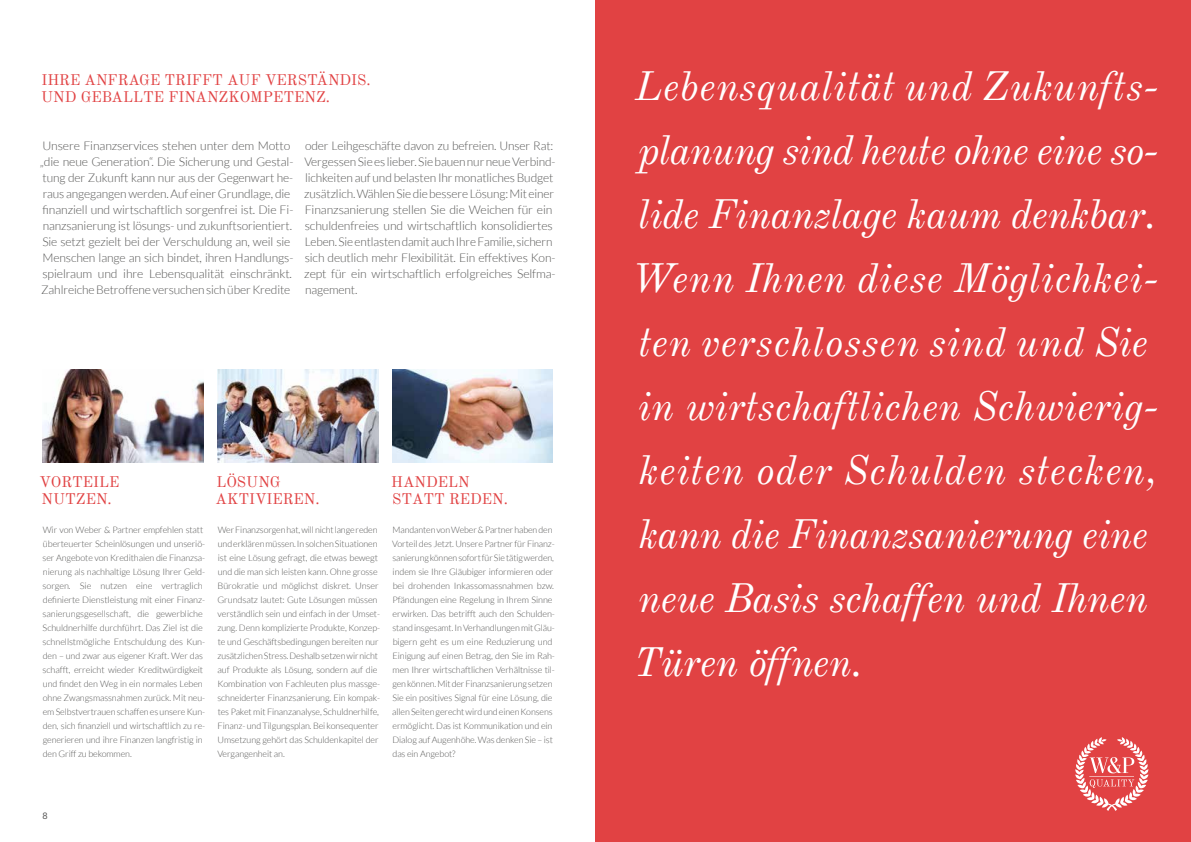
<style>
.page{position:relative;width:1191px;height:842px;background:#fff}
.page>*{position:absolute;margin:0;border:0;box-sizing:border-box;transform-origin:0 0}
.t1{font:italic 40px/64px "Old Standard TT";color:#fff}
.t2{font:15px/17px "Old Standard TT";color:#e14243}
.t3{font:300 12px/16px "Lato";letter-spacing:-.01em;color:#575756}
.t4{font:300 9px/14px "Lato";letter-spacing:-.01em;color:#575756}
.t5{font:9px "Lato";color:#575756}
</style>
<div class="page">
<div style="left:595px;top:0;width:596px;height:842px;background:#e14243"></div>
<img style="left:217px;top:369px;width:161px;height:94px">
<img style="left:43px;top:369px;width:160px;height:94px">
<img style="left:392px;top:369px;width:161px;height:94px">
<svg style="left:1075px;top:737px;width:73px;height:74px"></svg>
<h2 class="t2" style="left:41px;top:72px;width:331px">IHRE ANFRAGE TRIFFT AUF VERSTÄNDIS.<br>UND GEBALLTE FINANZKOMPETENZ.</h2>
<p class="t1" style="left:631px;top:55px;width:528px">Lebensqualität und Zukunfts&shy;planung sind heute ohne eine so&shy;lide Finanzlage kaum denkbar.<br>Wenn Ihnen diese Möglichkei&shy;ten verschlossen sind und Sie in wirtschaftlichen Schwierig&shy;keiten oder Schulden stecken, kann die Finanzsanierung eine neue Basis schaffen und Ihnen<br>Türen öffnen.</p>
<p class="t3" style="left:40px;top:137px;width:255px">Unsere Finanzservices stehen unter dem Motto „die neue Generation“. Die Sicherung und Gestal&shy;tung der Zukunft kann nur aus der Gegenwart he&shy;raus angegangen werden. Auf einer Grundlage, die finanziell und wirtschaftlich sorgenfrei ist. Die Fi&shy;nanzsanierung ist lösungs- und zukunftsorientiert.<br>Sie setzt gezielt bei der Verschuldung an, weil sie Menschen lange an sich bindet, ihren Handlungs&shy;spielraum und ihre Lebensqualität einschränkt.<br>Zahlreiche Betroffene versuchen sich über Kredite</p>
<p class="t3" style="left:304px;top:137px;width:253px">oder Leihgeschäfte davon zu befreien. Unser Rat:<br>Vergessen Sie es lieber. Sie bauen nur neue Verbind&shy;lichkeiten auf und belasten Ihr monatliches Budget zusätzlich. Wählen Sie die bessere Lösung: Mit einer Finanzsanierung stellen Sie die Weichen für ein schuldenfreies und wirtschaftlich konsolidiertes Leben. Sie entlasten damit auch Ihre Familie, sichern sich deutlich mehr Flexibilität. Ein effektives Kon&shy;zept für ein wirtschaftlich erfolgreiches Selfma&shy;nagement.</p>
<h2 class="t2" style="left:39px;top:473px;width:82px">VORTEILE<br>NUTZEN.</h2>
<h2 class="t2" style="left:216px;top:473px;width:106px">LÖSUNG<br>AKTIVIEREN.</h2>
<h2 class="t2" style="left:391px;top:473px;width:118px">HANDELN<br>STATT REDEN.</h2>
<p class="t4" style="left:43px;top:523px;width:164px">Wir von Weber &amp; Partner empfehlen statt überteuerter Scheinlösungen und unseriö&shy;ser Angebote von Kredithaien die Finanzsa&shy;nierung als nachhaltige Lösung Ihrer Geld&shy;sorgen. Sie nutzen eine vertraglich definierte Dienstleistung mit einer Finanz&shy;sanierungsgesellschaft, die gewerbliche Schuldnerhilfe durchführt. Das Ziel ist die schnellstmögliche Entschuldung des Kun&shy;den – und zwar aus eigener Kraft. Wer das schafft, erreicht wieder Kreditwürdigkeit und findet den Weg in ein normales Leben ohne Zwangsmassnahmen zurück. Mit neu&shy;em Selbstvertrauen schaffen es unsere Kun&shy;den, sich finanziell und wirtschaftlich zu re&shy;generieren und ihre Finanzen langfristig in den Griff zu bekommen.</p>
<p class="t4" style="left:217px;top:523px;width:164px">Wer Finanzsorgen hat, will nicht lange reden und erklären müssen. In solchen Situationen ist eine Lösung gefragt, die etwas bewegt und die man sich leisten kann. Ohne grosse Bürokratie und möglichst diskret. Unser Grundsatz lautet: Gute Lösungen müssen verständlich sein und einfach in der Umset&shy;zung. Denn komplizierte Produkte, Konzep&shy;te und Geschäftsbedingungen bereiten nur zusätzlichen Stress. Deshalb setzen wir nicht auf Produkte als Lösung, sondern auf die Kombination von Fachleuten plus massge&shy;schneiderter Finanzsanierung. Ein kompak&shy;tes Paket mit Finanzanalyse, Schuldnerhilfe, Finanz- und Tilgungsplan. Bei konsequenter Umsetzung gehört das Schuldenkapitel der Vergangenheit an.</p>
<p class="t4" style="left:392px;top:523px;width:164px">Mandanten von Weber &amp; Partner haben den Vorteil des Jetzt. Unsere Partner für Finanz&shy;sanierung können sofort für Sie tätig werden, indem sie Ihre Gläubiger informieren oder bei drohenden Inkassomassnahmen bzw.<br>Pfändungen eine Regelung in Ihrem Sinne erwirken. Das betrifft auch den Schulden&shy;stand insgesamt. In Verhandlungen mit Gläu&shy;bigern geht es um eine Reduzierung und Einigung auf einen Betrag, den Sie im Rah&shy;men Ihrer wirtschaftlichen Verhältnisse til&shy;gen können. Mit der Finanzsanierung setzen Sie ein positives Signal für eine Lösung, die allen Seiten gerecht wird und einen Konsens ermöglicht. Das ist Kommunikation und ein Dialog auf Augenhöhe. Was denken Sie – ist das ein Angebot?</p>
<p class="t5" style="left:43px;top:811px;width:7px">8</p>
</div>
